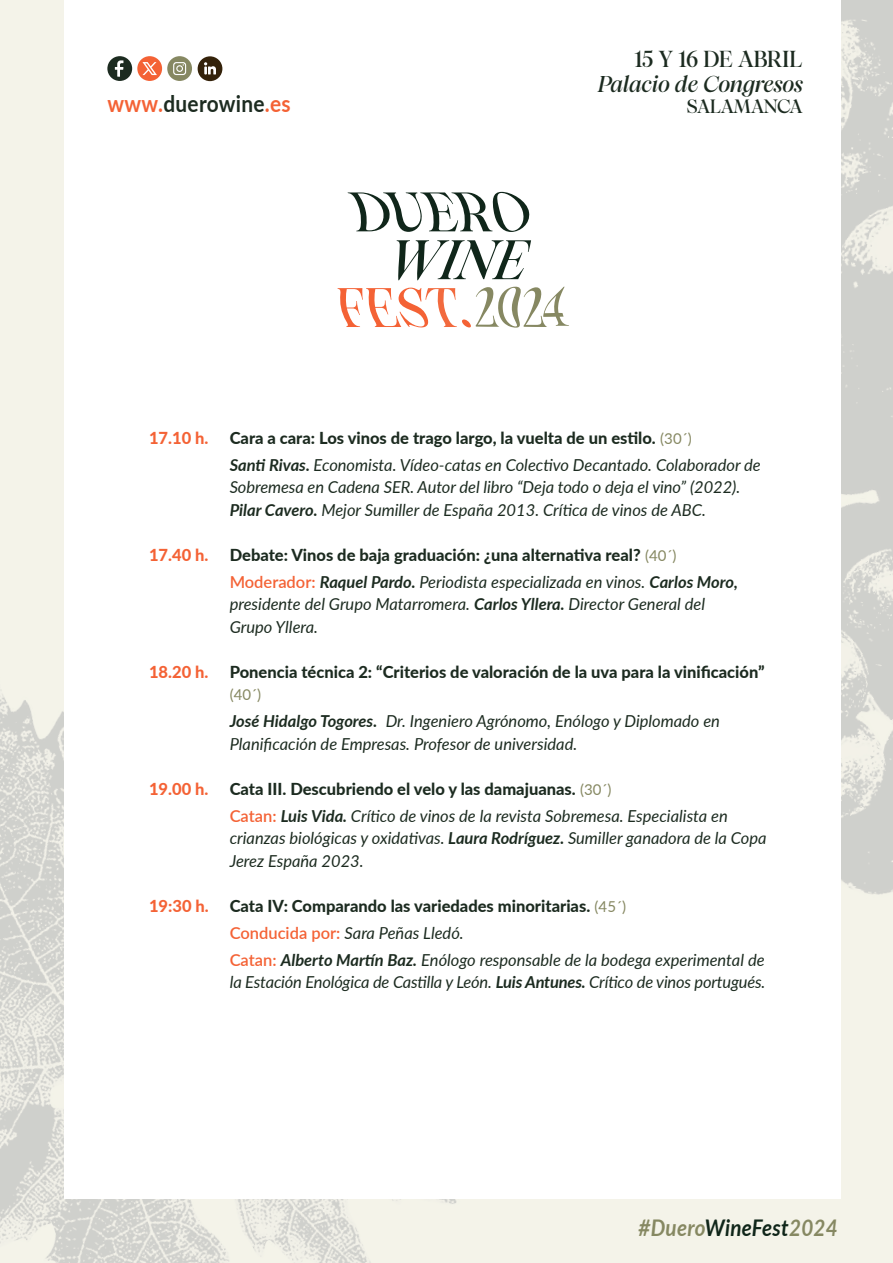
<style>
.page{position:relative;width:893px;height:1263px;background:#f4f3e9}
.page>*{position:absolute;margin:0;border:0;box-sizing:border-box;transform-origin:0 0}
.t1{font:700 23.1px "Lato";letter-spacing:.015em;color:#1c2b20;scale:.9 1}
.t2{font:500 23.1px "PP Pangaia";letter-spacing:-.015em;color:#1c2b20}
.t3{font:italic 700 22.95px "Lato";letter-spacing:.015em;color:#868862;scale:.9 1}
.t4{font:italic 500 22.8px "PP Pangaia";letter-spacing:.005em;color:#1c2b20}
.t5{font:500 19.2px "PP Pangaia";letter-spacing:-.025em;color:#1c2b20}
.t6{font:italic 16.5px/27px "Lato";color:#1c2b20}
.t7{font:800 16.5px/27px "Lato";color:#1c2b20}
.t8{font:800 16.5px "Lato";color:#f46235}
.t9{font:15px "Lato";color:#868862}
.s1{color:#f46235}
.s2{font-weight:800;font-style:normal}
.s3{font-style:normal;font-size:15px;color:#868862}
.s4{font-weight:700}
.s5{font-weight:400;font-size:15px;color:#868862}
.s6{font-weight:600;color:#f46235}
.s7{font-weight:700;font-style:italic}
.s8{font-weight:400;font-style:italic}
.s9{font-weight:600;font-style:normal;color:#f46235}
.s10{color:#10261a}
</style>
<div class="page">
<img style="left:841px;top:0;width:52px;height:895px">
<img style="left:0;top:421px;width:757px;height:842px">
<div style="left:65px;top:0;width:776px;height:1198px;background:#fff"></div>
<div style="left:198px;top:56px;width:24px;height:25px;background:#34220a;border-radius:12px"></div>
<svg style="left:204px;top:62px;width:12px;height:12px"></svg>
<div style="left:107px;top:56px;width:25px;height:25px;background:#1c2b20;border-radius:12px"></div>
<svg style="left:115px;top:60px;width:8px;height:17px"></svg>
<div style="left:167px;top:56px;width:25px;height:25px;background:#868862;border-radius:12px"></div>
<svg style="left:173px;top:62px;width:13px;height:13px"></svg>
<div style="left:137px;top:56px;width:25px;height:25px;background:#f46235;border-radius:12px"></div>
<svg style="left:142px;top:62px;width:15px;height:13px"></svg>
<svg style="left:397px;top:240px;width:134px;height:40px"></svg>
<svg style="left:347px;top:192px;width:183px;height:40px"></svg>
<svg style="left:338px;top:287px;width:231px;height:41px"></svg>
<h1 class="t2" style="left:635px;top:44px;width:169px">15 Y 16 DE ABRIL</h1>
<h3 class="t4" style="left:598px;top:70px;width:206px">Palacio de Congresos</h3>
<h1 class="t1" style="left:108px;top:87px;width:205px"><span class="s1">www.</span>duerowine<span class="s1">.es</span></h1>
<p class="t5" style="left:687px;top:94px;width:117px">SALAMANCA</p>
<p class="t8" style="left:149px;top:425px;width:61px">17.10 h.</p>
<p class="t6" style="left:230px;top:423px;width:533px"><span class="s2">Cara a cara: Los vinos de trago largo, la vuelta de un estilo.</span> <span class="s3">(30´)<br></span><span class="s4">Santi Rivas.</span> Economista. Vídeo-catas en Colectivo Decantado. Colaborador de</p>
<p class="t6" style="left:230px;top:475px;width:512px;line-height:22.5px">Sobremesa en Cadena SER. Autor del libro “Deja todo o deja el vino” (2022).<br><span class="s4">Pilar Cavero.</span> Mejor Sumiller de España 2013. Crítica de vinos de ABC.</p>
<p class="t8" style="left:149px;top:542px;width:61px">17.40 h.</p>
<p class="t7" style="left:230px;top:540px;width:510px">Debate: Vinos de baja graduación: ¿una alternativa real? <span class="s5">(40´)<br></span><span class="s6">Moderador:</span> <span class="s7">Raquel Pardo.</span> <span class="s8">Periodista especializada en vinos.</span> <span class="s7">Carlos Moro,</span></p>
<p class="t6" style="left:230px;top:592px;width:477px;line-height:22.5px">presidente del Grupo Matarromera. <span class="s4">Carlos Yllera.</span> Director General del<br>Grupo Yllera.</p>
<p class="t8" style="left:149px;top:659px;width:61px">18.20 h.</p>
<p class="t7" style="left:230px;top:657px;width:536px">Ponencia técnica 2: “Criterios de valoración de la uva para la vinificación”</p>
<p class="t9" style="left:230px;top:684px;width:33px">(40´)</p>
<p class="t6" style="left:230px;top:709px;width:492px;line-height:22.5px"><span class="s4">José Hidalgo Togores.</span> Dr. Ingeniero Agrónomo, Enólogo y Diplomado en<br>Planificación de Empresas. Profesor de universidad.</p>
<p class="t8" style="left:149px;top:776px;width:61px">19.00 h.</p>
<p class="t6" style="left:230px;top:774px;width:500px"><span class="s2">Cata III. Descubriendo el velo y las damajuanas.</span> <span class="s3">(30´)<br></span><span class="s9">Catan:</span> <span class="s4">Luis Vida.</span> Crítico de vinos de la revista Sobremesa. Especialista en</p>
<p class="t6" style="left:230px;top:826px;width:538px;line-height:22.5px">crianzas biológicas y oxidativas. <span class="s4">Laura Rodríguez.</span> Sumiller ganadora de la Copa<br>Jerez España 2023.</p>
<p class="t8" style="left:149px;top:893px;width:61px">19:30 h.</p>
<p class="t6" style="left:230px;top:891px;width:536px"><span class="s2">Cata IV: Comparando las variedades minoritarias.</span> <span class="s3">(45´)<br></span><span class="s9">Conducida por:</span> Sara Peñas Lledó.<br><span class="s9">Catan:</span> <span class="s4">Alberto Martín Baz.</span> Enólogo responsable de la bodega experimental de</p>
<p class="t6" style="left:230px;top:968px;width:537px">la Estación Enológica de Castilla y León. <span class="s4">Luis Antunes.</span> Crítico de vinos portugués.</p>
<h2 class="t3" style="left:638px;top:1210px;width:223px">#Duero<span class="s10">WineFest</span>2024</h2>
</div>
